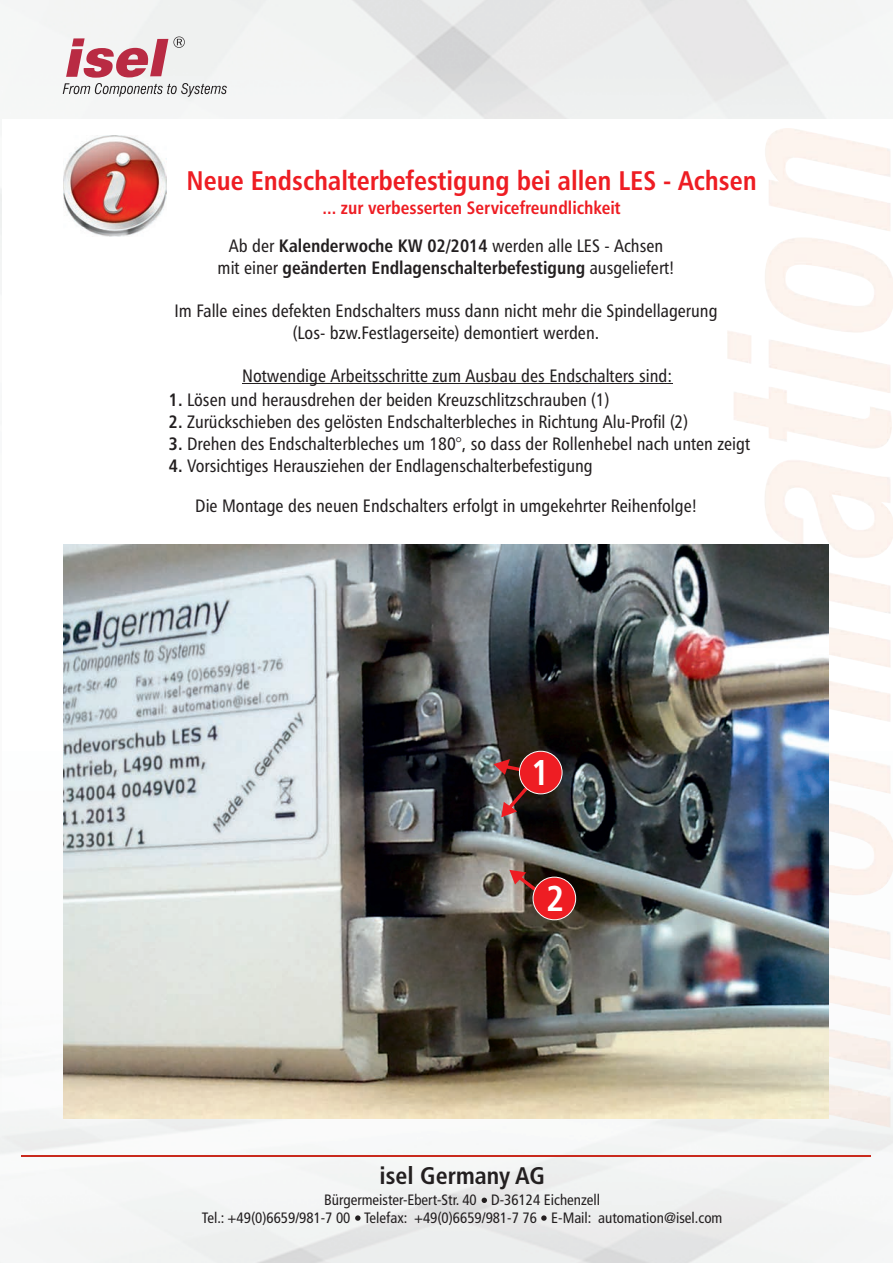
<style>
.page{position:relative;width:893px;height:1263px;background:#fff}
.page>*{position:absolute;margin:0;border:0;box-sizing:border-box;transform-origin:0 0}
.t1{font:36px "Humanist 777 BT Bold Condensed B";color:#fff}
.t2{font:27px "Humanist 777 BT Bold Condensed B";color:#ee1d23}
.t3{font:700 condensed 24px "Frutiger";color:#231f20}
.t4{font:18px/21.6px "Humanist 777 BT Roman Condensed B";color:#231f20;text-align:center}
.t5{font:18px "Humanist 777 BT Bold Condensed B";color:#231f20}
.t6{font:18px "Humanist 777 BT Bold Condensed B";color:#ee1d23}
.t7{font:condensed 15px/17.7px "Frutiger";color:#231f20;text-align:center}
.s1{font-family:"Humanist 777 BT Bold Condensed B"}
.s2{font-family:"Humanist 777 BT Roman Condensed B"}
</style>
<div class="page">
<img style="left:2px;top:128px;width:891px;height:1029px">
<svg style="left:63px;top:37px;width:164px;height:60px"></svg>
<hr style="left:242px;top:384px;width:430px;height:1px;background:#231f20">
<hr style="left:22px;top:1155px;width:849px;height:2px;background:#c92a1d">
<svg style="left:482px;top:1197px;width:5px;height:6px"></svg>
<svg style="left:541px;top:1215px;width:6px;height:6px"></svg>
<svg style="left:355px;top:1215px;width:6px;height:6px"></svg>
<img style="left:63px;top:136px;width:103px;height:100px">
<img style="left:726px;top:459px;width:167px;height:669px">
<img style="left:63px;top:544px;width:766px;height:574px">
<svg style="left:501px;top:785px;width:30px;height:32px"></svg>
<svg style="left:493px;top:759px;width:30px;height:16px"></svg>
<svg style="left:509px;top:870px;width:36px;height:26px"></svg>
<div style="left:519px;top:751px;width:43px;height:43px;background:#ee1d23;border:1px solid #fff;border-radius:50%"></div>
<div style="left:533px;top:877px;width:43px;height:43px;background:#ee1d23;border:1px solid #fff;border-radius:50%"></div>
<h2 class="t2" style="left:186px;top:170px;width:572px">Neue Endschalterbefestigung bei allen LES - Achsen</h2>
<p class="t6" style="left:323px;top:201px;width:300px">... zur verbesserten Servicefreundlichkeit</p>
<p class="t4" style="left:229px;top:236px;width:436px">Ab der <span class="s1">Kalenderwoche KW 02/2014</span> werden alle LES - Achsen</p>
<p class="t5" style="left:218px;top:260px;width:458px"><span class="s2">mit einer</span> geänderten Endlagenschalterbefestigung <span class="s2">ausgeliefert!</span></p>
<p class="t4" style="left:175px;top:301px;width:544px">Im Falle eines defekten Endschalters muss dann nicht mehr die Spindellagerung (Los- bzw.Festlagerseite) demontiert werden.</p>
<p class="t4" style="left:242px;top:366px;width:432px">Notwendige Arbeitsschritte zum Ausbau des Endschalters sind:</p>
<p class="t4" style="left:169px;top:391px;width:442px"><span class="s1">1.</span> Lösen und herausdrehen der beiden Kreuzschlitzschrauben (1)</p>
<p class="t4" style="left:169px;top:413px;width:521px"><span class="s1">2.</span> Zurückschieben des gelösten Endschalterbleches in Richtung Alu-Profil (2)</p>
<p class="t4" style="left:169px;top:435px;width:583px"><span class="s1">3.</span> Drehen des Endschalterbleches um 180°, so dass der Rollenhebel nach unten zeigt</p>
<p class="t4" style="left:169px;top:456px;width:425px"><span class="s1">4.</span> Vorsichtiges Herausziehen der Endlagenschalterbefestigung</p>
<p class="t4" style="left:195px;top:496px;width:503px">Die Montage des neuen Endschalters erfolgt in umgekehrter Reihenfolge!</p>
<h1 class="t1" style="left:531px;top:758px;width:20px">1</h1>
<h1 class="t1" style="left:546px;top:883px;width:20px">2</h1>
<h3 class="t3" style="left:380px;top:1166px;width:167px">isel Germany AG</h3>
<p class="t7" style="left:202px;top:1193px;width:522px">Bürgermeister-Ebert-Str. 40 D-36124 Eichenzell<br>Tel.: +49(0)6659/981-7 00 Telefax: +49(0)6659/981-7 76 E-Mail: automation@isel.com</p>
</div>
